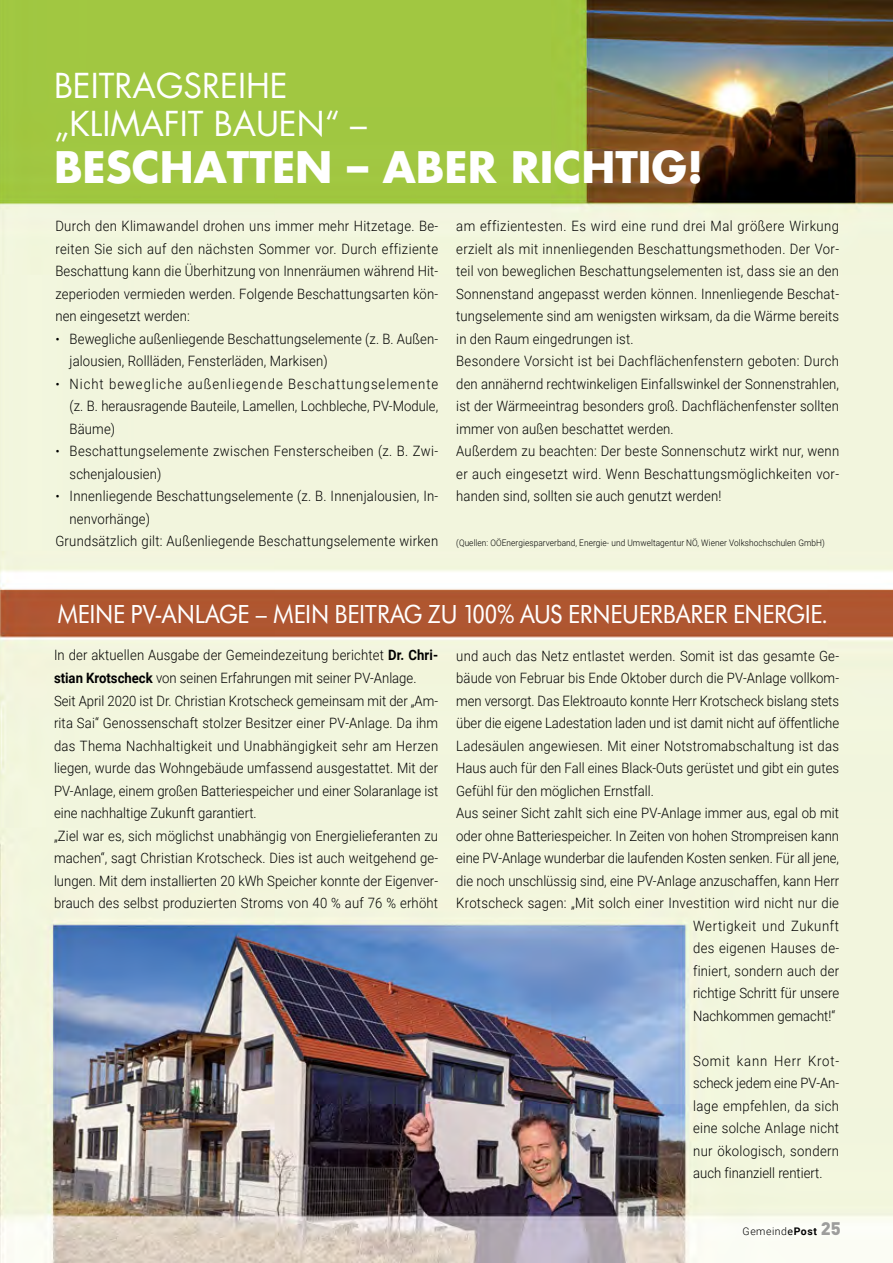
<style>
.page{position:relative;width:893px;height:1263px;background:#fff}
.page>*{position:absolute;margin:0;border:0;box-sizing:border-box;transform-origin:0 0}
.t1{font:700 42.3px "Futura";color:#fff}
.t2{font:33.45px/37.7px "Futura";color:#fff}
.t3{font:27px "Futura SB";letter-spacing:-.01em;color:#fff;scale:.92 1}
.t4{font:300 14.25px/22.5px "Roboto";letter-spacing:.01em;color:#000;scale:.92 1}
.t5{font:300 14.25px "Roboto";letter-spacing:.045em;color:#000;scale:.92 1}
.t6{font:300 10.5px "Roboto";letter-spacing:.05em;color:#000}
.t7{font:300 9px "Roboto";letter-spacing:.01em;color:#000;scale:.92 1}
.s1{font-size:13.5px}
.s2{font-weight:700}
.s3{font-weight:400}
.s4{font-family:"DIN";font-weight:900;font-size:18px;color:#9d9d9c}
</style>
<div class="page">
<img style="left:0;top:0;width:893px;height:1263px">
<h2 class="t2" style="left:54px;top:67px;width:314px">BEITRAGSREIHE „KLIMAFIT BAUEN“ –</h2>
<h1 class="t1" style="left:54px;top:139px;width:651px">BESCHATTEN – ABER RICHTIG!</h1>
<p class="t4" style="left:55px;top:215px;width:418px;text-align:justify">Durch den Klimawandel drohen uns immer mehr Hitzetage. Be&shy;reiten Sie sich auf den nächsten Sommer vor. Durch effiziente Beschattung kann die Überhitzung von Innenräumen während Hit&shy;zeperioden vermieden werden. Folgende Beschattungsarten kön&shy;nen eingesetzt werden:</p>
<p class="t4" style="left:70px;top:327px;width:402px;text-indent:-14px"><span class="s1">•</span> Bewegliche außenliegende Beschattungselemente (z. B. Außen&shy;jalousien, Rollläden, Fensterläden, Markisen)</p>
<p class="t4" style="left:70px;top:372px;width:402px;text-align:justify;text-indent:-14px"><span class="s1">•</span> Nicht bewegliche außenliegende Beschattungselemente (z. B. herausragende Bauteile, Lamellen, Lochbleche, PV-Module, Bäume)</p>
<p class="t4" style="left:70px;top:440px;width:402px;text-indent:-14px"><span class="s1">•</span> Beschattungselemente zwischen Fensterscheiben (z. B. Zwi&shy;schenjalousien)</p>
<p class="t4" style="left:55px;top:485px;width:418px"><span class="s1">•</span> Innenliegende Beschattungselemente (z. B. Innenjalousien, In-</p>
<p class="t4" style="left:70px;top:507px;width:89px">nenvorhänge)</p>
<p class="t4" style="left:55px;top:530px;width:418px">Grundsätzlich gilt: Außenliegende Beschattungselemente wirken</p>
<p class="t4" style="left:456px;top:215px;width:418px">am effizientesten. Es wird eine rund drei Mal größere Wirkung erzielt als mit innenliegenden Beschattungsmethoden. Der Vor&shy;teil von beweglichen Beschattungselementen ist, dass sie an den Sonnenstand angepasst werden können. Innenliegende Beschat&shy;tungselemente sind am wenigsten wirksam, da die Wärme bereits in den Raum eingedrungen ist.<br>Besondere Vorsicht ist bei Dachflächenfenstern geboten: Durch den annähernd rechtwinkeligen Einfallswinkel der Sonnenstrahlen, ist der Wärmeeintrag besonders groß. Dachflächenfenster sollten immer von außen beschattet werden.<br>Außerdem zu beachten: Der beste Sonnenschutz wirkt nur, wenn er auch eingesetzt wird. Wenn Beschattungsmöglichkeiten vor&shy;handen sind, sollten sie auch genutzt werden!</p>
<p class="t7" style="left:456px;top:537px;width:402px">(Quellen: OÖEnergiesparverband, Energie- und Umweltagentur NÖ, Wiener Volkshochschulen GmbH)</p>
<h3 class="t3" style="left:57px;top:599px;width:838px">MEINE PV-ANLAGE – MEIN BEITRAG ZU 100% AUS ERNEUERBARER ENERGIE.</h3>
<p class="t4" style="left:54px;top:644px;width:419px">In der aktuellen Ausgabe der Gemeindezeitung berichtet <span class="s2">Dr. Chri&shy;stian Krotscheck</span> von seinen Erfahrungen mit seiner PV-Anlage.<br>Seit April 2020 ist Dr. Christian Krotscheck gemeinsam mit der „Am&shy;rita Sai“ Genossenschaft stolzer Besitzer einer PV-Anlage. Da ihm das Thema Nachhaltigkeit und Unabhängigkeit sehr am Herzen liegen, wurde das Wohngebäude umfassend ausgestattet. Mit der PV-Anlage, einem großen Batteriespeicher und einer Solaranlage ist eine nachhaltige Zukunft garantiert.<br>„Ziel war es, sich möglichst unabhängig von Energielieferanten zu machen“, sagt Christian Krotscheck. Dies ist auch weitgehend ge&shy;lungen. Mit dem installierten 20 kWh Speicher konnte der Eigenver&shy;brauch des selbst produzierten Stroms von 40 % auf 76 % erhöht</p>
<p class="t4" style="left:456px;top:644px;width:418px">und auch das Netz entlastet werden. Somit ist das gesamte Ge-</p>
<p class="t4" style="left:456px;top:666px;width:418px">bäude von Februar bis Ende Oktober durch die PV-Anlage vollkom-</p>
<p class="t4" style="left:456px;top:689px;width:418px">men versorgt. Das Elektroauto konnte Herr Krotscheck bislang stets</p>
<p class="t4" style="left:456px;top:711px;width:418px">über die eigene Ladestation laden und ist damit nicht auf öffentliche</p>
<p class="t4" style="left:456px;top:734px;width:418px">Ladesäulen angewiesen. Mit einer Notstromabschaltung ist das</p>
<p class="t4" style="left:456px;top:756px;width:418px">Haus auch für den Fall eines Black-Outs gerüstet und gibt ein gutes</p>
<p class="t4" style="left:456px;top:779px;width:216px">Gefühl für den möglichen Ernstfall.</p>
<p class="t4" style="left:456px;top:801px;width:418px">Aus seiner Sicht zahlt sich eine PV-Anlage immer aus, egal ob mit</p>
<p class="t4" style="left:456px;top:824px;width:418px">oder ohne Batteriespeicher. In Zeiten von hohen Strompreisen kann</p>
<p class="t4" style="left:456px;top:846px;width:417px">eine PV-Anlage wunderbar die laufenden Kosten senken. Für all jene,</p>
<p class="t4" style="left:456px;top:869px;width:418px">die noch unschlüssig sind, eine PV-Anlage anzuschaffen, kann Herr</p>
<p class="t4" style="left:456px;top:891px;width:418px">Krotscheck sagen: „Mit solch einer Investition wird nicht nur die</p>
<p class="t5" style="left:693px;top:915px;width:160px">Wertigkeit und Zukunft</p>
<p class="t4" style="left:693px;top:936px;width:160px">des eigenen Hauses de-</p>
<p class="t4" style="left:693px;top:959px;width:160px">finiert, sondern auch der</p>
<p class="t4" style="left:693px;top:981px;width:160px">richtige Schritt für unsere</p>
<p class="t4" style="left:693px;top:1004px;width:156px">Nachkommen gemacht!“</p>
<p class="t4" style="left:693px;top:1049px;width:160px;text-align:justify">Somit kann Herr Krot&shy;scheck jedem eine PV-An&shy;lage empfehlen, da sich eine solche Anlage nicht nur ökologisch, sondern auch finanziell rentiert.</p>
<p class="t6" style="left:743px;top:1223px;width:100px">Gemeind<span class="s3">e</span><span class="s2">Post</span> <span class="s4">25</span></p>
</div>
